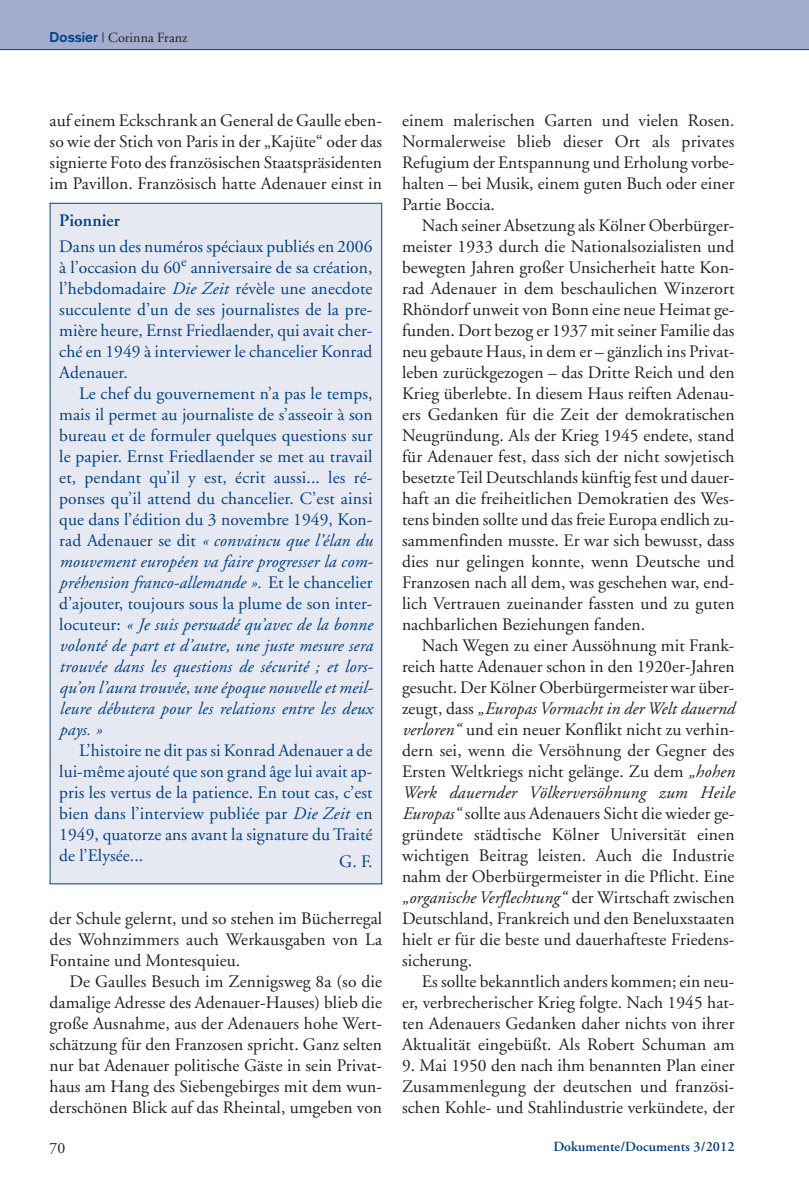
<style>
.page{position:relative;width:809px;height:1191px;background:#fff}
.page>*{position:absolute;margin:0;border:0;box-sizing:border-box;transform-origin:0 0}
.t1{font:17.5px/21px "Adobe Garamond";letter-spacing:.005em;color:#231f20;text-align:justify}
.t2{font:17.5px/21px "Adobe Garamond";letter-spacing:.005em;color:#014181;text-align:justify}
.t3{font:600 17.5px "Adobe Garamond";letter-spacing:.005em;color:#014181}
.t4{font:15.75px "Adobe Garamond";color:#231f20}
.t5{font:600 14px "Adobe Garamond";letter-spacing:.005em;color:#014181}
.t6{font:14px "Adobe Garamond";letter-spacing:.005em;color:#231f20}
.s1{font-family:"Akzidenz Grotesk";font-weight:700;color:#014181}
.s2{font-style:italic}
</style>
<div class="page">
<div style="left:0;top:0;width:809px;height:50px;background:#a4adcd"></div>
<hr style="left:0;top:49px;width:809px;height:1px;background:#014181">
<div style="left:50px;top:204px;width:331px;height:679px;background:#e7e9f2"></div>
<p class="t6" style="left:50px;top:32px;width:139px"><span class="s1">Dossier</span> | Corinna Franz</p>
<p class="t1" style="left:50px;top:111px;width:334px">auf einem Eckschrank an General de Gaulle eben&shy;so wie der Stich von Paris in der „Kajüte“ oder das signierte Foto des französischen Staatspräsidenten im Pavillon. Französisch hatte Adenauer einst in</p>
<p class="t3" style="left:59px;top:213px;width:62px">Pionnier</p>
<p class="t2" style="left:59px;top:237px;width:315px">Dans un des numéros spéciaux publiés en 2006 à l’occasion du 60<sup>e</sup> anniversaire de sa création, l’hebdomadaire <span class="s2">Die Zeit</span> révèle une anecdote succulente d’un de ses journalistes de la pre&shy;mière heure, Ernst Friedlaender, qui avait cher&shy;ché en 1949 à interviewer le chancelier Konrad Adenauer.</p>
<p class="t2" style="left:59px;top:384px;width:315px;text-indent:20px">Le chef du gouvernement n’a pas le temps, mais il permet au journaliste de s’asseoir à son bureau et de formuler quelques questions sur le papier. Ernst Friedlaender se met au travail et, pendant qu’il y est, écrit aussi... les ré&shy;ponses qu’il attend du chancelier. C’est ainsi que dans l’édition du 3 novembre 1949, Kon&shy;rad Adenauer se dit <span class="s2">« convaincu que l’élan du mouvement européen va faire progresser la com&shy;préhension franco-allemande ».</span> Et le chancelier d’ajouter, toujours sous la plume de son inter&shy;locuteur: <span class="s2">« Je suis persuadé qu’avec de la bonne volonté de part et d’autre, une juste mesure sera trouvée dans les questions de sécurité ; et lors&shy;qu’on l’aura trouvée, une époque nouvelle et meil&shy;leure débutera pour les relations entre les deux pays. »</span></p>
<p class="t2" style="left:59px;top:741px;width:315px;text-indent:20px">L’histoire ne dit pas si Konrad Adenauer a de lui-même ajouté que son grand âge lui avait ap&shy;pris les vertus de la patience. En tout cas, c’est bien dans l’interview publiée par <span class="s2">Die Zeit</span> en 1949, quatorze ans avant la signature du Traité de l’Elysée...</p>
<p class="t2" style="left:339px;top:852px;width:35px">G. F.</p>
<p class="t1" style="left:50px;top:909px;width:334px">der Schule gelernt, und so stehen im Bücherregal des Wohnzimmers auch Werkausgaben von La Fontaine und Montesquieu.</p>
<p class="t1" style="left:50px;top:972px;width:334px;text-indent:20px">De Gaulles Besuch im Zennigsweg 8a (so die damalige Adresse des Adenauer-Hauses) blieb die große Ausnahme, aus der Adenauers hohe Wert&shy;schätzung für den Franzosen spricht. Ganz selten nur bat Adenauer politische Gäste in sein Privat&shy;haus am Hang des Siebengebirges mit dem wun&shy;derschönen Blick auf das Rheintal, umgeben von</p>
<p class="t1" style="left:402px;top:111px;width:334px">einem malerischen Garten und vielen Rosen.<br>Normalerweise blieb dieser Ort als privates Refugium der Entspannung und Erholung vorbe&shy;halten – bei Musik, einem guten Buch oder einer Partie Boccia.</p>
<p class="t1" style="left:402px;top:216px;width:334px;text-indent:20px">Nach seiner Absetzung als Kölner Oberbürger&shy;meister 1933 durch die Nationalsozialisten und bewegten Jahren großer Unsicherheit hatte Kon&shy;rad Adenauer in dem beschaulichen Winzerort Rhöndorf unweit von Bonn eine neue Heimat ge&shy;funden. Dort bezog er 1937 mit seiner Familie das neu gebaute Haus, in dem er – gänzlich ins Privat&shy;leben zurückgezogen – das Dritte Reich und den Krieg überlebte. In diesem Haus reiften Adenau&shy;ers Gedanken für die Zeit der demokratischen Neugründung. Als der Krieg 1945 endete, stand für Adenauer fest, dass sich der nicht sowjetisch besetzteTeil Deutschlands künftig fest und dauer&shy;haft an die freiheitlichen Demokratien des Wes&shy;tens binden sollte und das freie Europa endlich zu&shy;sammenfinden musste. Er war sich bewusst, dass dies nur gelingen konnte, wenn Deutsche und Franzosen nach all dem, was geschehen war, end&shy;lich Vertrauen zueinander fassten und zu guten nachbarlichen Beziehungen fanden.</p>
<p class="t1" style="left:402px;top:636px;width:334px;text-indent:20px">Nach Wegen zu einer Aussöhnung mit Frank&shy;reich hatte Adenauer schon in den 1920er-Jahren gesucht. Der Kölner Oberbürgermeister war über&shy;zeugt, dass <span class="s2">„Europas Vormacht in der Welt dauernd verloren“</span> und ein neuer Konflikt nicht zu verhin&shy;dern sei, wenn die Versöhnung der Gegner des Ersten Weltkriegs nicht gelänge. Zu dem <span class="s2">„hohen Werk dauernder Völkerversöhnung zum Heile Europas“</span> sollte aus Adenauers Sicht die wieder ge&shy;gründete städtische Kölner Universität einen wichtigen Beitrag leisten. Auch die Industrie nahm der Oberbürgermeister in die Pflicht. Eine <span class="s2">„organische Verflechtung“</span> der Wirtschaft zwischen Deutschland, Frankreich und den Beneluxstaaten hielt er für die beste und dauerhafteste Friedens&shy;sicherung.</p>
<p class="t1" style="left:402px;top:972px;width:334px;text-indent:20px">Es sollte bekanntlich anders kommen; ein neu&shy;er, verbrecherischer Krieg folgte. Nach 1945 hat&shy;ten Adenauers Gedanken daher nichts von ihrer Aktualität eingebüßt. Als Robert Schuman am</p>
<p class="t1" style="left:402px;top:1056px;width:334px">9. Mai 1950 den nach ihm benannten Plan einer Zusammenlegung der deutschen und französi&shy;schen Kohle- und Stahlindustrie verkündete, der</p>
<p class="t4" style="left:50px;top:1141px;width:17px">70</p>
<p class="t5" style="left:553px;top:1141px;width:183px">Dokumente/Documents 3/2012</p>
</div>
